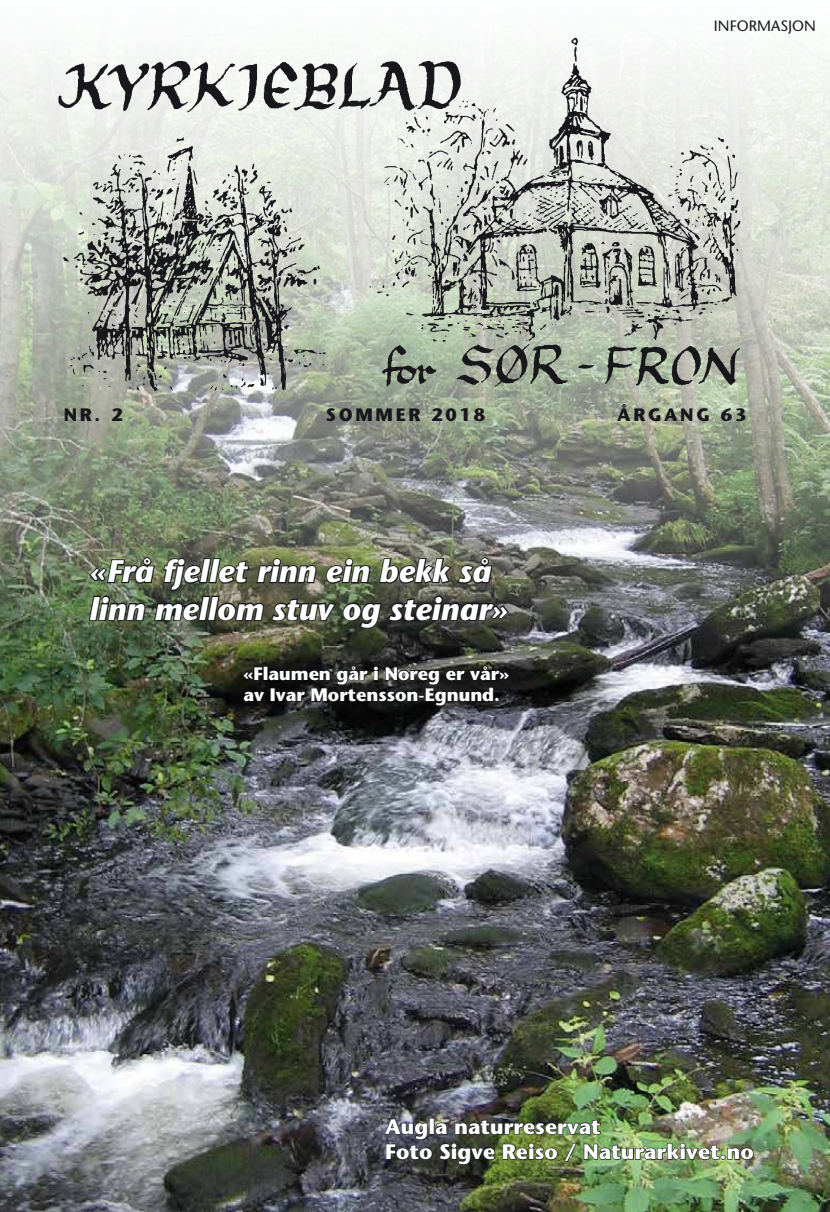
<style>
.page{position:relative;width:830px;height:1212px;background:#fff}
.page>*{position:absolute;margin:0;border:0;box-sizing:border-box;transform-origin:0 0}
.t1{font:italic 700 31.2px/37.3px "Stone Sans Std";color:#feffff}
.t2{font:700 21px/25.2px "Stone Sans Std";color:#feffff}
.t3{font:700 18px/21.6px "Stone Sans Std";color:#feffff}
.t4{font:700 18px "Stone Sans Std";letter-spacing:.15em;color:#18171c}
.t5{font:500 15px "Stone Sans Std";color:#18171c}
</style>
<div class="page">
<img style="left:0;top:661px;width:829px;height:551px">
<img style="left:0;top:52px;width:829px;height:609px">
<img style="left:27px;top:37px;width:775px;height:366px">
<img style="left:383px;top:1113px;width:370px;height:53px">
<img style="left:87px;top:549px;width:423px;height:207px">
<p class="t4" style="left:64px;top:404px;width:60px">NR. 2</p>
<p class="t5" style="left:713px;top:17px;width:103px">INFORMASJON</p>
<p class="t4" style="left:326px;top:404px;width:160px">SOMMER 2018</p>
<p class="t4" style="left:617px;top:404px;width:130px">ÅRGANG 63</p>
<h1 class="t1" style="left:89px;top:553px;width:420px">«Frå fjellet rinn ein bekk så linn mellom stuv og steinar»</h1>
<p class="t3" style="left:243px;top:662px;width:267px">«Flaumen går i Noreg er vår» av Ivar Mortensson-Egnund.</p>
<p class="t2" style="left:385px;top:1114px;width:370px">Augla naturreservat<br>Foto Sigve Reiso / Naturarkivet.no</p>
</div>
